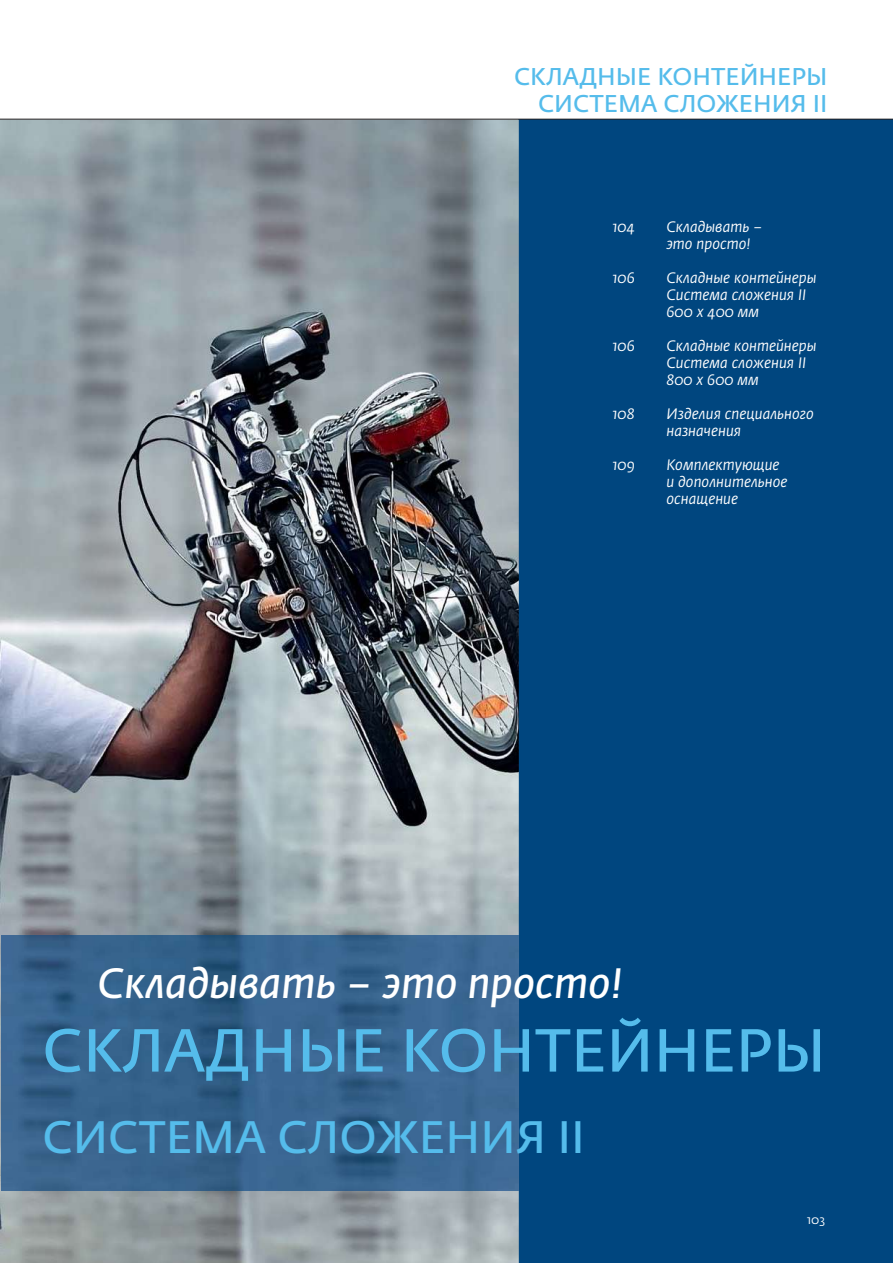
<style>
.page{position:relative;width:893px;height:1263px;background:#fff}
.page>*{position:absolute;margin:0;border:0;box-sizing:border-box;transform-origin:0 0}
.t1{font:600 60px "Fedra Sans Pro";color:#55bceb}
.t2{font:600 45px "Fedra Sans Pro";color:#55bceb}
.t3{font:italic 600 42px "Fedra Sans Pro";color:#fff}
.t4{font:600 24px/27px "Fedra Sans Pro";color:#55bceb;text-align:right}
.t5{font:italic 15px/17.1px "Fedra Sans Pro";color:#fff}
.t6{font:12px "Fedra Sans Pro";color:#fff}
</style>
<div class="page">
<div style="left:519px;top:119px;width:373px;height:1144px;background:#00467f"></div>
<img style="left:0;top:120px;width:519px;height:1143px">
<img style="left:2px;top:936px;width:517px;height:255px">
<hr style="left:0;top:119px;width:892px;height:1px;background:#231f20">
<h3 class="t4" style="left:514px;top:63px;width:315px">СКЛАДНЫЕ КОНТЕЙНЕРЫ<br>CИСТЕМА СЛОЖЕНИЯ II</h3>
<p class="t5" style="left:612px;top:218px;width:24px">104</p>
<p class="t5" style="left:666px;top:218px;width:98px">Складывать – это просто!</p>
<p class="t5" style="left:612px;top:269px;width:24px">106</p>
<p class="t5" style="left:666px;top:269px;width:152px">Складные контейнеры<br>Система сложения II<br>600 x 400 мм</p>
<p class="t5" style="left:612px;top:337px;width:24px">106</p>
<p class="t5" style="left:666px;top:337px;width:152px">Складные контейнеры<br>Система сложения II<br>800 x 600 мм</p>
<p class="t5" style="left:612px;top:405px;width:24px">108</p>
<p class="t5" style="left:666px;top:405px;width:149px">Изделия специального назначения</p>
<p class="t5" style="left:612px;top:456px;width:24px">109</p>
<p class="t5" style="left:666px;top:456px;width:123px">Комплектующие и дополнительное оснащение</p>
<h3 class="t3" style="left:98px;top:959px;width:526px">Складывать – это просто!</h3>
<h1 class="t1" style="left:42px;top:1016px;width:785px">СКЛАДНЫЕ КОНТЕЙНЕРЫ</h1>
<h2 class="t2" style="left:42px;top:1111px;width:544px">CИСТЕМА СЛОЖЕНИЯ II</h2>
<p class="t6" style="left:807px;top:1213px;width:19px">103</p>
</div>
